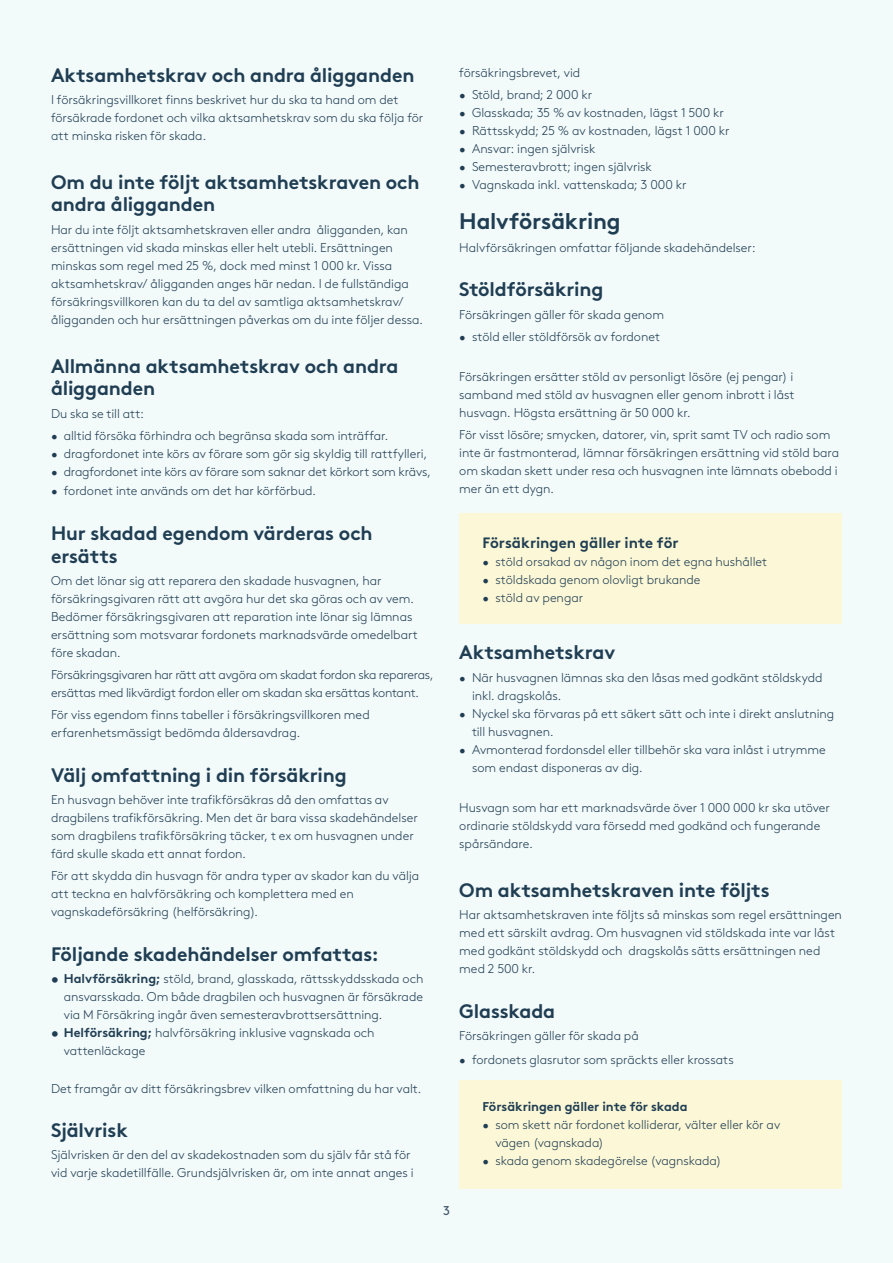
<style>
.page{position:relative;width:893px;height:1263px;background:#f3fafa}
.page>*{position:absolute;margin:0;border:0;box-sizing:border-box;transform-origin:0 0}
.t1{font:700 22.5px "Gjen Brown OT";letter-spacing:-.01em;color:#203e53}
.t2{font:700 19.5px/22.5px "Gjen Brown OT";letter-spacing:-.01em;color:#203e53}
.t3{font:15px "Gjen Brown OT Bold Alt";color:#203e53}
.t4{font:300 12.75px/18px "Gjen Brown OT";letter-spacing:-.005em;color:#203e53}
.t5{font:300 12.75px/18px "Gjen Brown OT";letter-spacing:-.025em;color:#203e53}
.t6{font:700 12.75px "Gjen Brown OT";letter-spacing:-.005em;color:#203e53}
.t7{font:12.75px "Gjen Brown OT";color:#43586c}
.s1{font-family:"Gjen Brown OT Bold Alt";font-weight:400}
</style>
<div class="page">
<div style="left:459px;top:513px;width:383px;height:111px;background:#fcf7d6"></div>
<div style="left:459px;top:1080px;width:383px;height:109px;background:#fcf7d6"></div>
<h2 class="t2" style="left:51px;top:62px;width:365px">Aktsamhetskrav och andra åligganden</h2>
<p class="t4" style="left:51px;top:90px;width:374px">I försäkringsvillkoret finns beskrivet hur du ska ta hand om det försäkrade fordonet och vilka aktsamhetskrav som du ska följa för att minska risken för skada.</p>
<h2 class="t2" style="left:51px;top:169px;width:370px">Om du inte följt aktsamhetskraven och andra åligganden</h2>
<p class="t4" style="left:51px;top:219px;width:373px">Har du inte följt aktsamhetskraven eller andra åligganden, kan ersättningen vid skada minskas eller helt utebli. Ersättningen minskas som regel med 25 %, dock med minst 1 000 kr. Vissa aktsamhetskrav/ åligganden anges här nedan. I de fullständiga försäkringsvillkoren kan du ta del av samtliga aktsamhetskrav/ åligganden och hur ersättningen påverkas om du inte följer dessa.</p>
<h2 class="t2" style="left:51px;top:353px;width:349px">Allmänna aktsamhetskrav och andra åligganden</h2>
<p class="t4" style="left:51px;top:403px;width:95px">Du ska se till att:</p>
<p class="t4" style="left:51px;top:425px;width:339px">• alltid försöka förhindra och begränsa skada som inträffar.</p>
<p class="t4" style="left:51px;top:443px;width:378px">• dragfordonet inte körs av förare som gör sig skyldig till rattfylleri,</p>
<p class="t4" style="left:51px;top:461px;width:382px">• dragfordonet inte körs av förare som saknar det körkort som krävs,</p>
<p class="t4" style="left:51px;top:481px;width:267px">• fordonet inte används om det har körförbud.</p>
<h2 class="t2" style="left:51px;top:520px;width:323px">Hur skadad egendom värderas och ersätts</h2>
<p class="t4" style="left:51px;top:570px;width:368px">Om det lönar sig att reparera den skadade husvagnen, har försäkringsgivaren rätt att avgöra hur det ska göras och av vem.<br>Bedömer försäkringsgivaren att reparation inte lönar sig lämnas ersättning som motsvarar fordonets marknadsvärde omedelbart före skadan.</p>
<p class="t5" style="left:51px;top:665px;width:384px">Försäkringsgivaren har rätt att avgöra om skadat fordon ska repareras, ersättas med likvärdigt fordon eller om skadan ska ersättas kontant.</p>
<p class="t4" style="left:51px;top:705px;width:320px">För viss egendom finns tabeller i försäkringsvillkoren med erfarenhetsmässigt bedömda åldersavdrag.</p>
<h2 class="t2" style="left:51px;top:762px;width:297px">Välj omfattning i din försäkring</h2>
<p class="t4" style="left:51px;top:790px;width:368px">En husvagn behöver inte trafikförsäkras då den omfattas av dragbilens trafikförsäkring. Men det är bara vissa skadehändelser som dragbilens trafikförsäkring täcker, t ex om husvagnen under färd skulle skada ett annat fordon.</p>
<p class="t4" style="left:51px;top:866px;width:370px">För att skydda din husvagn för andra typer av skador kan du välja att teckna en halvförsäkring och komplettera med en vagnskadeförsäkring (helförsäkring).</p>
<h2 class="t2" style="left:51px;top:941px;width:329px">Följande skadehändelser omfattas:</h2>
<p class="t4" style="left:64px;top:969px;width:361px;text-align:justify;text-indent:-13px"><span class="s1">• Halvförsäkring;</span> stöld, brand, glasskada, rättsskyddsskada och ansvarsskada. Om både dragbilen och husvagnen är försäkrade via M Försäkring ingår även semesteravbrottsersättning.</p>
<p class="t4" style="left:64px;top:1023px;width:312px;text-indent:-13px"><span class="s1">• Helförsäkring;</span> halvförsäkring inklusive vagnskada och vattenläckage</p>
<p class="t4" style="left:51px;top:1078px;width:372px">Det framgår av ditt försäkringsbrev vilken omfattning du har valt.</p>
<h2 class="t2" style="left:51px;top:1117px;width:78px">Självrisk</h2>
<p class="t4" style="left:51px;top:1145px;width:364px">Självrisken är den del av skadekostnaden som du själv får stå för vid varje skadetillfälle. Grundsjälvrisken är, om inte annat anges i</p>
<p class="t4" style="left:459px;top:63px;width:123px">försäkringsbrevet, vid</p>
<p class="t4" style="left:459px;top:85px;width:135px">• Stöld, brand; 2 000 kr</p>
<p class="t4" style="left:459px;top:103px;width:266px">• Glasskada; 35 % av kostnaden, lägst 1 500 kr</p>
<p class="t4" style="left:459px;top:121px;width:272px">• Rättsskydd; 25 % av kostnaden, lägst 1 000 kr</p>
<p class="t4" style="left:459px;top:139px;width:138px">• Ansvar: ingen självrisk</p>
<p class="t4" style="left:459px;top:157px;width:194px">• Semesteravbrott; ingen självrisk</p>
<p class="t4" style="left:459px;top:175px;width:229px">• Vagnskada inkl. vattenskada; 3 000 kr</p>
<h1 class="t1" style="left:459px;top:203px;width:163px">Halvförsäkring</h1>
<p class="t4" style="left:459px;top:237px;width:298px">Halvförsäkringen omfattar följande skadehändelser:</p>
<h2 class="t2" style="left:459px;top:276px;width:146px">Stöldförsäkring</h2>
<p class="t4" style="left:459px;top:304px;width:206px">Försäkringen gäller för skada genom</p>
<p class="t4" style="left:459px;top:326px;width:202px">• stöld eller stöldförsök av fordonet</p>
<p class="t4" style="left:459px;top:367px;width:337px;text-align:justify">Försäkringen ersätter stöld av personligt lösöre (ej pengar) i samband med stöld av husvagnen eller genom inbrott i låst husvagn. Högsta ersättning är 50 000 kr.</p>
<p class="t4" style="left:459px;top:425px;width:381px">För visst lösöre; smycken, datorer, vin, sprit samt TV och radio som inte är fastmonterad, lämnar försäkringen ersättning vid stöld bara om skadan skett under resa och husvagnen inte lämnats obebodd i mer än ett dygn.</p>
<p class="t3" style="left:483px;top:530px;width:198px">Försäkringen gäller inte för</p>
<p class="t4" style="left:483px;top:551px;width:286px">• stöld orsakad av någon inom det egna hushållet</p>
<p class="t4" style="left:483px;top:569px;width:219px">• stöldskada genom olovligt brukande</p>
<p class="t4" style="left:483px;top:587px;width:102px">• stöld av pengar</p>
<h2 class="t2" style="left:459px;top:639px;width:157px">Aktsamhetskrav</h2>
<p class="t4" style="left:472px;top:667px;width:352px;text-indent:-13px">• När husvagnen lämnas ska den låsas med godkänt stöldskydd inkl. dragskolås.</p>
<p class="t4" style="left:472px;top:703px;width:364px;text-indent:-13px">• Nyckel ska förvaras på ett säkert sätt och inte i direkt anslutning till husvagnen.</p>
<p class="t4" style="left:472px;top:739px;width:355px;text-indent:-13px">• Avmonterad fordonsdel eller tillbehör ska vara inlåst i utrymme som endast disponeras av dig.</p>
<p class="t4" style="left:459px;top:797px;width:372px">Husvagn som har ett marknadsvärde över 1 000 000 kr ska utöver ordinarie stöldskydd vara försedd med godkänd och fungerande spårsändare.</p>
<h2 class="t2" style="left:459px;top:877px;width:312px">Om aktsamhetskraven inte följts</h2>
<p class="t4" style="left:459px;top:905px;width:384px">Har aktsamhetskraven inte följts så minskas som regel ersättningen med ett särskilt avdrag. Om husvagnen vid stöldskada inte var låst med godkänt stöldskydd och dragskolås sätts ersättningen ned med 2 500 kr.</p>
<h2 class="t2" style="left:459px;top:997px;width:97px">Glasskada</h2>
<p class="t4" style="left:459px;top:1025px;width:181px">Försäkringen gäller för skada på</p>
<p class="t4" style="left:459px;top:1049px;width:276px">• fordonets glasrutor som spräckts eller krossats</p>
<p class="t6" style="left:483px;top:1096px;width:206px">Försäkringen gäller inte för skada</p>
<p class="t4" style="left:495px;top:1115px;width:286px;text-indent:-13px">• som skett när fordonet kolliderar, välter eller kör av vägen (vagnskada)</p>
<p class="t4" style="left:483px;top:1151px;width:240px">• skada genom skadegörelse (vagnskada)</p>
<p class="t7" style="left:443px;top:1201px;width:8px">3</p>
</div>
